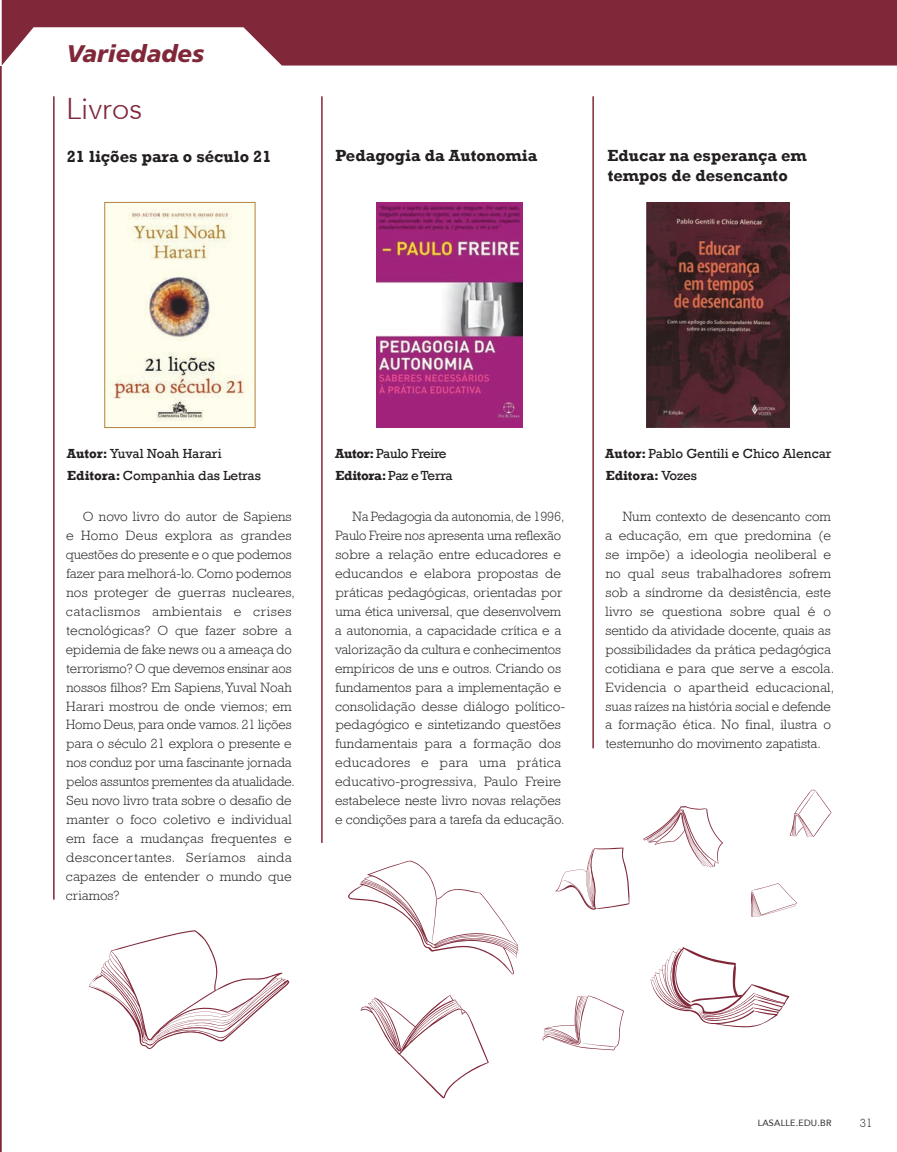
<style>
.page{position:relative;width:897px;height:1152px;background:#fff}
.page>*{position:absolute;margin:0;border:0;box-sizing:border-box;transform-origin:0 0}
.t1{font:300 30px "Avenir 35";color:#802839}
.t2{font:italic 800 24px "Articulate";color:#802839}
.t3{font:700 16.5px/19.8px "Rockwell";color:#231f20}
.t4{font:300 13.5px/18.9px "Rockwell";color:#231f20}
.t5{font:13.5px/21.8px "Rockwell";color:#231f20}
.t6{font:13.5px/21.8px "Rockwell";letter-spacing:-.025em;color:#231f20}
.t7{font:300 12px "Rockwell";color:#231f20}
.t8{font:9px "Avenir 55 Roman";letter-spacing:.025em;color:#231f20}
.s1{font-weight:700}
</style>
<div class="page">
<hr style="left:53px;top:96px;width:2px;height:803px;background:#802838">
<hr style="left:321px;top:96px;width:1px;height:747px;background:#802838">
<hr style="left:592px;top:96px;width:2px;height:652px;background:#802838">
<svg style="left:3px;top:0;width:893px;height:66px;fill:#802839"></svg>
<img style="left:106px;top:204px;width:147px;height:222px">
<div style="left:104px;top:202px;width:151px;height:226px;border:1px solid #b3833f"></div>
<img style="left:376px;top:202px;width:146px;height:225px">
<img style="left:646px;top:202px;width:143px;height:225px">
<svg style="left:555px;top:847px;width:74px;height:62px"></svg>
<svg style="left:360px;top:995px;width:129px;height:103px"></svg>
<svg style="left:542px;top:995px;width:82px;height:55px"></svg>
<svg style="left:89px;top:930px;width:200px;height:119px"></svg>
<svg style="left:643px;top:806px;width:80px;height:61px"></svg>
<svg style="left:789px;top:789px;width:42px;height:48px"></svg>
<svg style="left:650px;top:947px;width:139px;height:80px"></svg>
<svg style="left:751px;top:883px;width:45px;height:34px"></svg>
<svg style="left:348px;top:860px;width:170px;height:114px"></svg>
<svg style="left:0;top:0;width:3px;height:1152px"></svg>
<h2 class="t2" style="left:67px;top:39px;width:139px">Variedades</h2>
<h1 class="t1" style="left:66px;top:91px;width:78px">Livros</h1>
<p class="t3" style="left:67px;top:147px;width:206px">21 lições para o século 21</p>
<p class="t3" style="left:335px;top:146px;width:203px">Pedagogia da Autonomia</p>
<p class="t3" style="left:607px;top:146px;width:201px">Educar na esperança em tempos de desencanto</p>
<p class="t5" style="left:67px;top:443px;width:196px"><span class="s1">Autor:</span> Yuval Noah Harari<br><span class="s1">Editora:</span> Companhia das Letras</p>
<p class="t4" style="left:66px;top:507px;width:230px;text-indent:17px">O novo livro do autor de Sapiens e Homo Deus explora as grandes questões do presente e o que podemos fazer para melhorá-lo. Como podemos nos proteger de guerras nucleares, cataclismos ambientais e crises tecnológicas? O que fazer sobre a epidemia de fake news ou a ameaça do terrorismo? O que devemos ensinar aos nossos filhos? Em Sapiens, Yuval Noah Harari mostrou de onde viemos; em Homo Deus, para onde vamos. 21 lições para o século 21 explora o presente e nos conduz por uma fascinante jornada pelos assuntos prementes da atualidade.<br>Seu novo livro trata sobre o desafio de manter o foco coletivo e individual em face a mudanças frequentes e desconcertantes. Seríamos ainda capazes de entender o mundo que criamos?</p>
<p class="t6" style="left:335px;top:443px;width:119px"><span class="s1">Autor:</span> Paulo Freire<br><span class="s1">Editora:</span> Paz e Terra</p>
<p class="t5" style="left:605px;top:443px;width:228px"><span class="s1">Autor:</span> Pablo Gentili e Chico Alencar<br><span class="s1">Editora:</span> Vozes</p>
<p class="t4" style="left:335px;top:507px;width:232px;text-indent:18px">Na Pedagogia da autonomia, de 1996, Paulo Freire nos apresenta uma reflexão sobre a relação entre educadores e educandos e elabora propostas de práticas pedagógicas, orientadas por uma ética universal, que desenvolvem a autonomia, a capacidade crítica e a valorização da cultura e conhecimentos empíricos de uns e outros. Criando os fundamentos para a implementação e consolidação desse diálogo político&shy;pedagógico e sintetizando questões fundamentais para a formação dos educadores e para uma prática educativo-progressiva, Paulo Freire estabelece neste livro novas relações e condições para a tarefa da educação.</p>
<p class="t4" style="left:605px;top:507px;width:230px;text-indent:18px">Num contexto de desencanto com a educação, em que predomina (e se impõe) a ideologia neoliberal e no qual seus trabalhadores sofrem sob a síndrome da desistência, este livro se questiona sobre qual é o sentido da atividade docente, quais as possibilidades da prática pedagógica cotidiana e para que serve a escola.<br>Evidencia o apartheid educacional, suas raízes na história social e defende a formação ética. No final, ilustra o testemunho do movimento zapatista.</p>
<p class="t8" style="left:757px;top:1117px;width:75px">LASALLE.EDU.BR</p>
<p class="t7" style="left:859px;top:1116px;width:14px">31</p>
</div>
